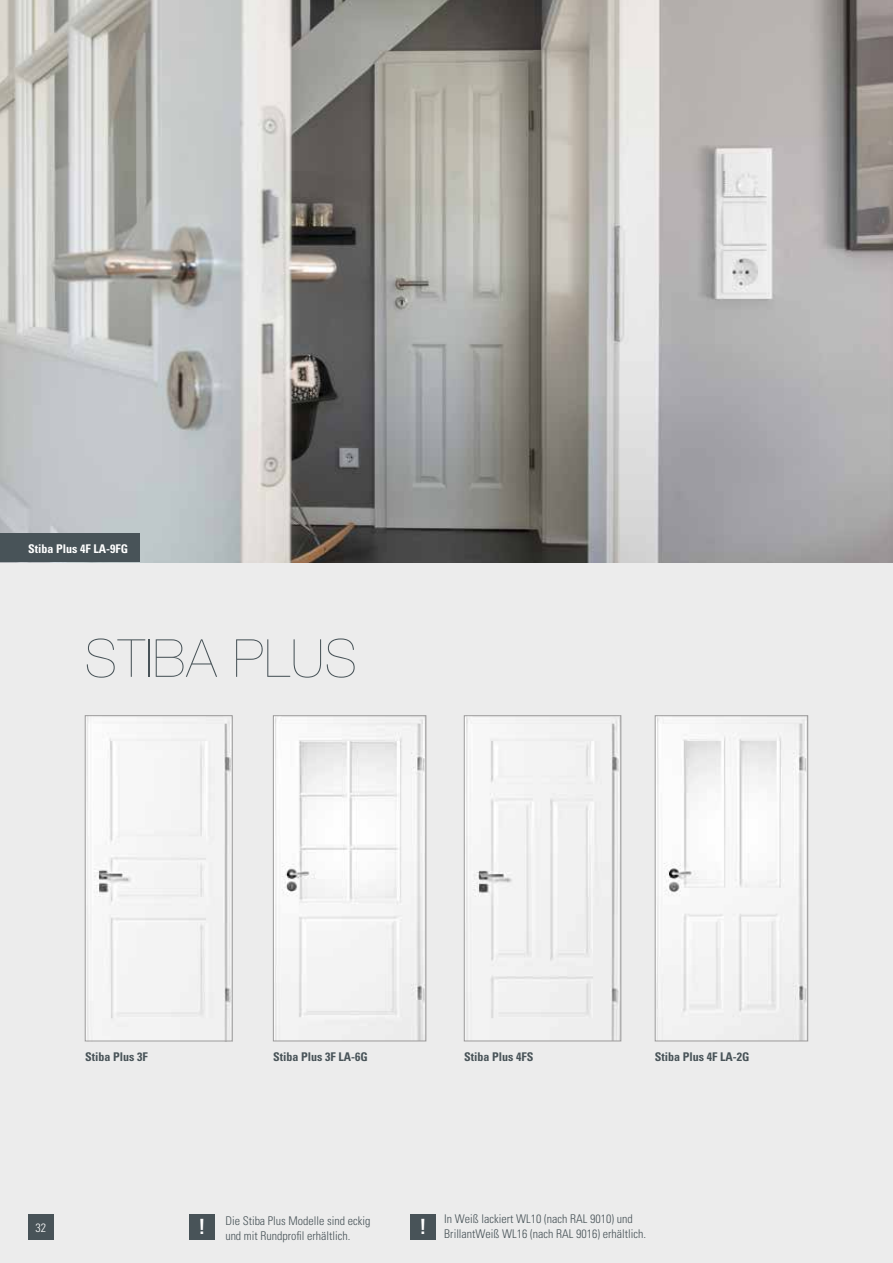
<style>
.page{position:relative;width:893px;height:1263px;background:#ececec}
.page>*{position:absolute;margin:0;border:0;box-sizing:border-box;transform-origin:0 0}
.t1{font:200 52.5px "Helvetica Neue";letter-spacing:.02em;color:#485358}
.t2{font:700 condensed 21px "Univers LT Std";color:#fff}
.t3{font:300 condensed 12px/14.4px "Univers LT Std";color:#485358}
.t4{font:700 condensed 12px "Univers LT Std";color:#485358}
.t5{font:700 condensed 12px "Univers LT Std";color:#fff}
.t6{font:300 condensed 12px "Univers LT Std";color:#fff}
</style>
<div class="page">
<img style="left:0;top:0;width:893px;height:562px">
<div style="left:0;top:533px;width:140px;height:29px;background:#485358"></div>
<div style="left:189px;top:1214px;width:26px;height:25px;background:#485358"></div>
<div style="left:410px;top:1214px;width:26px;height:25px;background:#485358"></div>
<img style="left:275px;top:717px;width:149px;height:322px">
<div style="left:273px;top:715px;width:153px;height:326px;border:1px solid #9b9a9a"></div>
<img style="left:468px;top:717px;width:151px;height:322px">
<div style="left:464px;top:715px;width:157px;height:326px;border:1px solid #9b9a9a"></div>
<img style="left:657px;top:717px;width:149px;height:322px">
<div style="left:655px;top:715px;width:153px;height:326px;border:1px solid #9b9a9a"></div>
<img style="left:88px;top:717px;width:142px;height:322px">
<div style="left:85px;top:715px;width:147px;height:326px;border:1px solid #9b9a9a"></div>
<div style="left:28px;top:1214px;width:26px;height:25px;background:#485358"></div>
<p class="t5" style="left:28px;top:541px;width:101px">Stiba Plus 4F LA-9FG</p>
<h1 class="t1" style="left:85px;top:617px;width:274px">STIBA PLUS</h1>
<p class="t4" style="left:85px;top:1050px;width:64px">Stiba Plus 3F</p>
<p class="t4" style="left:273px;top:1050px;width:96px">Stiba Plus 3F LA-6G</p>
<p class="t4" style="left:464px;top:1050px;width:71px">Stiba Plus 4FS</p>
<p class="t4" style="left:655px;top:1050px;width:96px">Stiba Plus 4F LA-2G</p>
<p class="t6" style="left:35px;top:1220px;width:12px">32</p>
<h2 class="t2" style="left:198px;top:1214px;width:8px">!</h2>
<h2 class="t2" style="left:419px;top:1214px;width:8px">!</h2>
<p class="t3" style="left:444px;top:1212px;width:203px">In Weiß lackiert WL10 (nach RAL 9010) und<br>BrillantWeiß WL16 (nach RAL 9016) erhältlich.</p>
<p class="t3" style="left:225px;top:1214px;width:147px">Die Stiba Plus Modelle sind eckig und mit Rundprofil erhältlich.</p>
</div>
